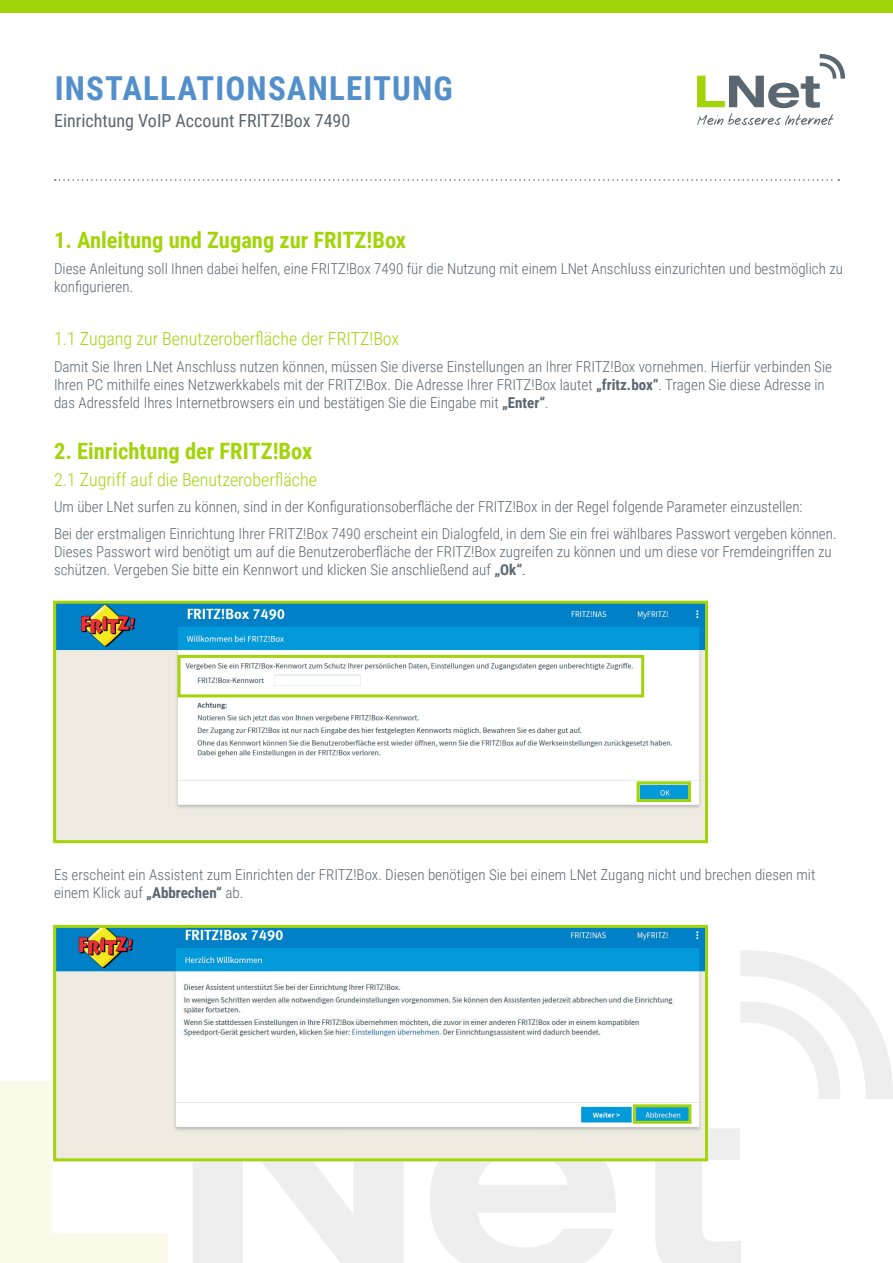
<style>
.page{position:relative;width:893px;height:1263px;background:#fff}
.page>*{position:absolute;margin:0;border:0;box-sizing:border-box;transform-origin:0 0}
.t1{font:700 33px "Roboto Condensed";letter-spacing:.035em;color:#538fcb}
.t2{font:700 22.5px "Roboto Condensed";color:#a2d40a}
.t3{font:300 18px "Roboto Condensed";color:#a2d40a}
.t4{font:18px "Roboto Condensed";color:#5a6670}
.t5{font:300 15px/18px "Roboto Condensed";color:#5a6670}
.s1{font-weight:700}
.s2{color:#231f20}
</style>
<div class="page">
<div style="left:0;top:0;width:893px;height:13px;background:#a2d40a"></div>
<svg style="left:697px;top:54px;width:148px;height:71px"></svg>
<svg style="left:0;top:1081px;width:168px;height:182px"></svg>
<svg style="left:193px;top:1161px;width:211px;height:102px"></svg>
<svg style="left:430px;top:1161px;width:186px;height:102px"></svg>
<svg style="left:626px;top:950px;width:267px;height:313px"></svg>
<svg style="left:55px;top:179px;width:784px;height:2px"></svg>
<img style="left:57px;top:605px;width:647px;height:234px">
<div style="left:53px;top:601px;width:655px;height:242px;border:3px solid #a2d40a"></div>
<div style="left:178px;top:655px;width:466px;height:42px;border:3px solid #a2d40a"></div>
<div style="left:637px;top:781px;width:54px;height:21px;border:3px solid #a2d40a"></div>
<img style="left:57px;top:929px;width:647px;height:228px">
<div style="left:53px;top:925px;width:655px;height:236px;border:3px solid #a2d40a"></div>
<div style="left:633px;top:1104px;width:58px;height:20px;border:3px solid #a2d40a"></div>
<h1 class="t1" style="left:55px;top:65px;width:400px">INSTALLATIONSANLEITUNG</h1>
<p class="t4" style="left:54px;top:108px;width:298px">Einrichtung VoIP Account FRITZ!Box 7490</p>
<h2 class="t2" style="left:54px;top:224px;width:354px">1. Anleitung und Zugang zur FRITZ!Box</h2>
<p class="t5" style="left:54px;top:259px;width:790px">Diese Anleitung soll Ihnen dabei helfen, eine FRITZ!Box 7490 für die Nutzung mit einem LNet Anschluss einzurichten und bestmöglich zu konfigurieren.</p>
<p class="t3" style="left:54px;top:326px;width:347px">1.1 Zugang zur Benutzeroberfläche der FRITZ!Box</p>
<p class="t5" style="left:54px;top:357px;width:779px">Damit Sie Ihren LNet Anschluss nutzen können, müssen Sie diverse Einstellungen an Ihrer FRITZ!Box vornehmen. Hierfür verbinden Sie<br>Ihren PC mithilfe eines Netzwerkkabels mit der FRITZ!Box. Die Adresse Ihrer FRITZ!Box lautet <span class="s1">„fritz.box“</span>. Tragen Sie diese Adresse in das Adressfeld Ihres Internetbrowsers ein und bestätigen Sie die Eingabe mit <span class="s1">„Enter“</span>.</p>
<h2 class="t2" style="left:54px;top:435px;width:260px">2. Einrichtung der FRITZ!Box</h2>
<p class="t3" style="left:54px;top:467px;width:264px">2.1 Zugriff auf die Benutzeroberfläche</p>
<p class="t5" style="left:54px;top:493px;width:784px;line-height:26.5px">Um über LNet surfen zu können, sind in der Konfigurationsoberfläche der FRITZ!Box in der Regel folgende Parameter einzustellen:<br>Bei der erstmaligen Einrichtung Ihrer FRITZ!Box 7490 erscheint ein Dialogfeld, in dem Sie ein frei wählbares Passwort vergeben können.</p>
<p class="t5" style="left:54px;top:542px;width:779px">Dieses Passwort wird benötigt um auf die Benutzeroberfläche der FRITZ!Box zugreifen zu können und um diese vor Fremdeingriffen zu schützen. Vergeben Sie bitte ein Kennwort und klicken Sie anschließend auf <span class="s1">„Ok“</span><span class="s2">.</span></p>
<p class="t5" style="left:54px;top:865px;width:763px">Es erscheint ein Assistent zum Einrichten der FRITZ!Box. Diesen benötigen Sie bei einem LNet Zugang nicht und brechen diesen mit einem Klick auf <span class="s1">„Abbrechen“</span> ab.</p>
</div>
